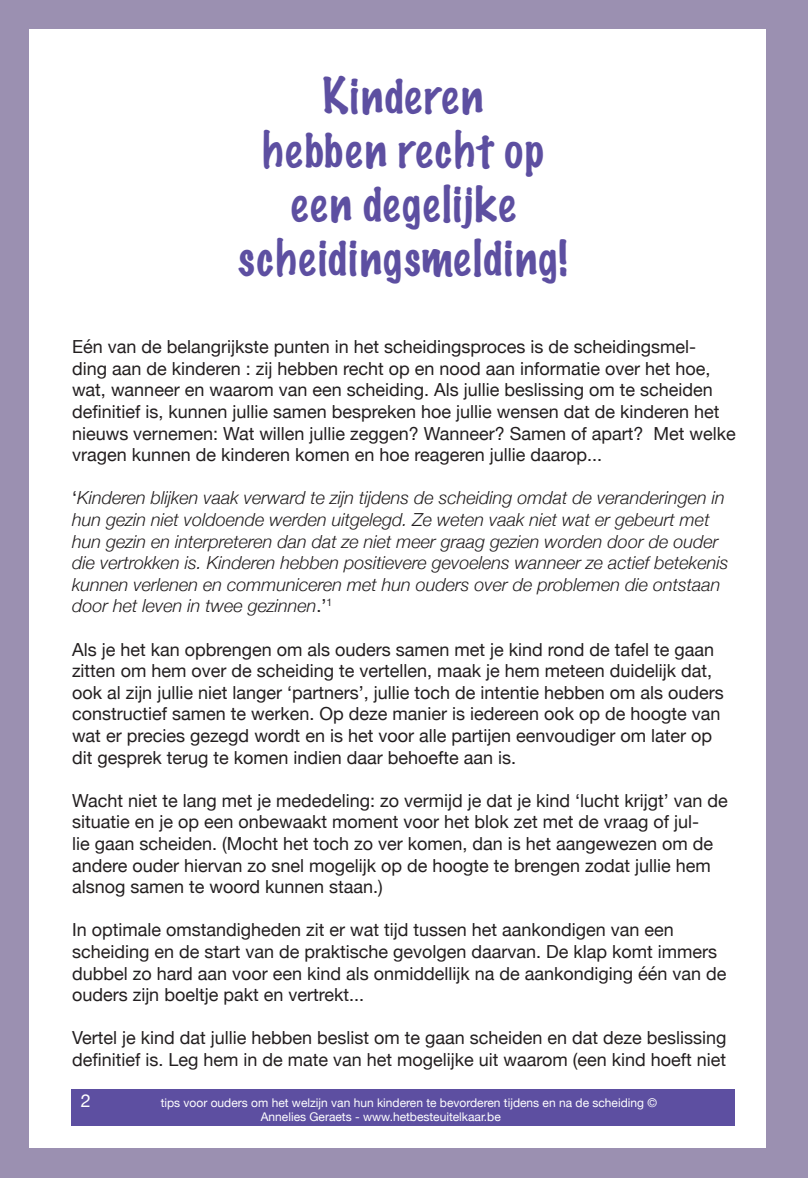
<style>
.page{position:relative;width:808px;height:1178px;background:#9b90b1}
.page>*{position:absolute;margin:0;border:0;box-sizing:border-box;transform-origin:0 0}
.t1{font:100 45px "Marker Felt";letter-spacing:.045em;color:#5d4fa1}
.t2{font:18px/21.6px "Helvetica Neue";color:#231f20}
.t3{font:italic 300 18px/21.6px "Helvetica Neue";color:#231f20}
.t4{font:18px "Helvetica Neue";color:#fff}
.t5{font:12px "Helvetica Neue";color:#fff}
.s1{font-weight:400;font-style:normal}
</style>
<div class="page">
<div style="left:29px;top:30px;width:736px;height:1118px;background:#fff"></div>
<div style="left:71px;top:1089px;width:663px;height:36px;background:#5d4fa1"></div>
<p class="t1" style="left:322px;top:60px;width:162px">Kinderen</p>
<p class="t1" style="left:262px;top:114px;width:284px">hebben recht op</p>
<p class="t1" style="left:290px;top:168px;width:226px">een degelijke</p>
<p class="t1" style="left:238px;top:222px;width:331px">scheidingsmelding!</p>
<p class="t2" style="left:72px;top:337px;width:626px">Eén van de belangrijkste punten in het scheidingsproces is de scheidingsmel-</p>
<p class="t2" style="left:72px;top:358px;width:665px">ding aan de kinderen : zij hebben recht op en nood aan informatie over het hoe, wat, wanneer en waarom van een scheiding. Als jullie beslissing om te scheiden definitief is, kunnen jullie samen bespreken hoe jullie wensen dat de kinderen het nieuws vernemen: Wat willen jullie zeggen? Wanneer? Samen of apart? Met welke vragen kunnen de kinderen komen en hoe reageren jullie daarop...</p>
<p class="t3" style="left:72px;top:486px;width:658px"><span class="s1">‘</span>Kinderen blijken vaak verward te zijn tijdens de scheiding omdat de veranderingen in hun gezin niet voldoende werden uitgelegd. Ze weten vaak niet wat er gebeurt met hun gezin en interpreteren dan dat ze niet meer graag gezien worden door de ouder die vertrokken is. Kinderen hebben positievere gevoelens wanneer ze actief betekenis kunnen verlenen en communiceren met hun ouders over de problemen die ontstaan door het leven in twee gezinnen<span class="s1">.’</span><sup>1</sup></p>
<p class="t2" style="left:72px;top:639px;width:653px">Als je het kan opbrengen om als ouders samen met je kind rond de tafel te gaan zitten om hem over de scheiding te vertellen, maak je hem meteen duidelijk dat, ook al zijn jullie niet langer ‘partners’, jullie toch de intentie hebben om als ouders constructief samen te werken. Op deze manier is iedereen ook op de hoogte van wat er precies gezegd wordt en is het voor alle partijen eenvoudiger om later op dit gesprek terug te komen indien daar behoefte aan is.</p>
<p class="t2" style="left:72px;top:790px;width:657px">Wacht niet te lang met je mededeling: zo vermijd je dat je kind ‘lucht krijgt’ van de situatie en je op een onbewaakt moment voor het blok zet met de vraag of jul-<br>lie gaan scheiden. (Mocht het toch zo ver komen, dan is het aangewezen om de andere ouder hiervan zo snel mogelijk op de hoogte te brengen zodat jullie hem alsnog samen te woord kunnen staan.)</p>
<p class="t2" style="left:72px;top:920px;width:656px">In optimale omstandigheden zit er wat tijd tussen het aankondigen van een scheiding en de start van de praktische gevolgen daarvan. De klap komt immers dubbel zo hard aan voor een kind als onmiddellijk na de aankondiging één van de ouders zijn boeltje pakt en vertrekt...</p>
<p class="t2" style="left:72px;top:1028px;width:656px">Vertel je kind dat jullie hebben beslist om te gaan scheiden en dat deze beslissing definitief is. Leg hem in de mate van het mogelijke uit waarom (een kind hoeft niet</p>
<p class="t4" style="left:81px;top:1087px;width:12px">2</p>
<p class="t5" style="left:161px;top:1094px;width:498px">tips voor ouders om het welzijn van hun kinderen te bevorderen tijdens en na de scheiding ©</p>
<p class="t5" style="left:261px;top:1108px;width:241px">Annelies Geraets - www.hetbesteuitelkaar.be</p>
</div>
